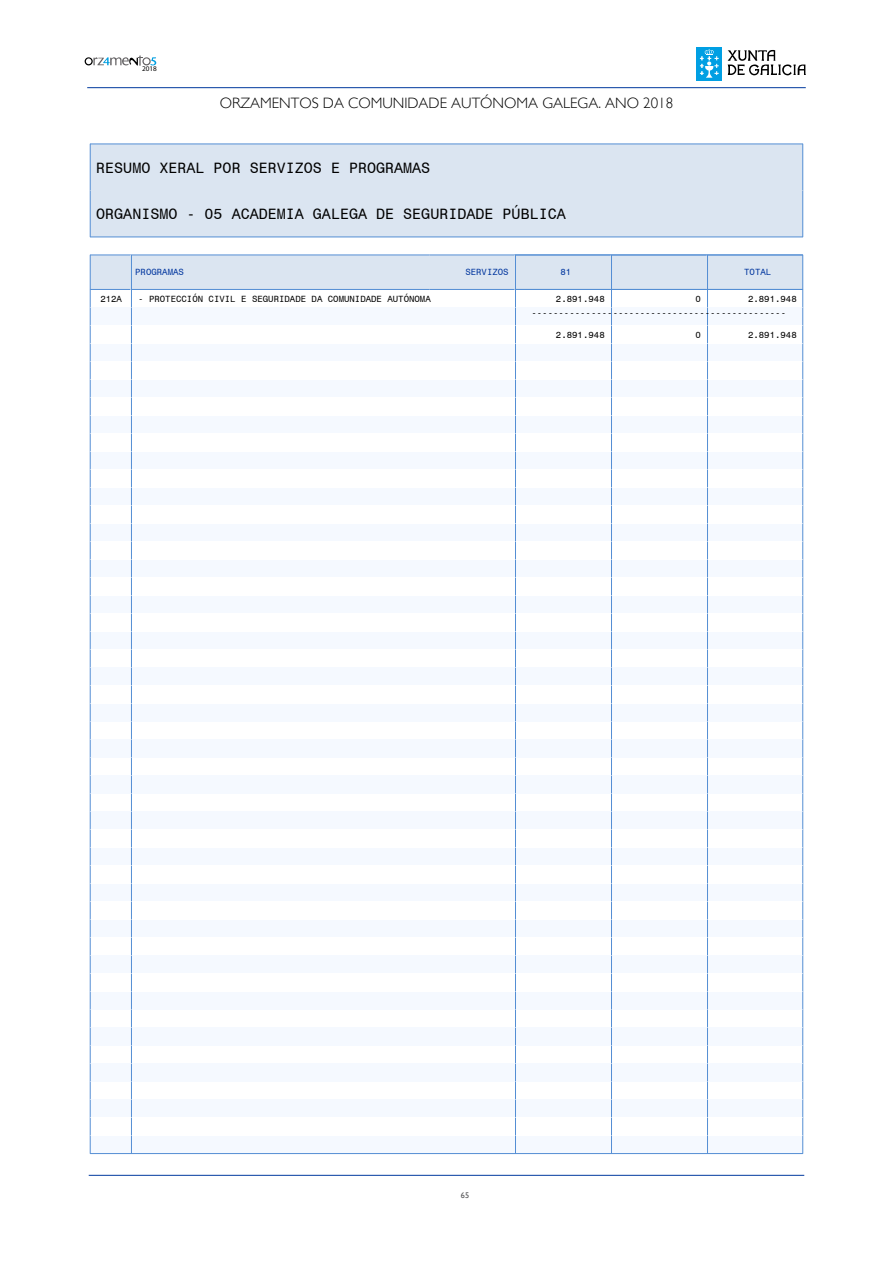
<style>
.page{position:relative;width:893px;height:1263px;background:#fff}
.page>*{position:absolute;margin:0;border:0;box-sizing:border-box;transform-origin:0 0}
.t1{font:15px "Monospace 821 BT";color:#000}
.t2{font:300 15px "Gill Sans";color:#000}
.t3{font:9px "Monospace 821 BT";color:#000}
.t4{font:9px "Monospace 821 BT";color:#00359e}
.t5{font:8.25px "Gill Sans";color:#58585a}
.t6{font:7.2px "Myriad Pro";color:#000}
</style>
<div class="page">
<div style="left:697px;top:47px;width:25px;height:34px;background:#009fe3"></div>
<svg style="left:700px;top:49px;width:19px;height:29px"></svg>
<svg style="left:728px;top:50px;width:78px;height:26px"></svg>
<svg style="left:85px;top:56px;width:71px;height:10px"></svg>
<div style="left:90px;top:307px;width:713px;height:18px;background:#f5f9ff"></div>
<div style="left:90px;top:343px;width:713px;height:18px;background:#f5f9ff"></div>
<div style="left:90px;top:379px;width:713px;height:18px;background:#f5f9ff"></div>
<div style="left:90px;top:415px;width:713px;height:18px;background:#f5f9ff"></div>
<div style="left:90px;top:559px;width:713px;height:18px;background:#f5f9ff"></div>
<div style="left:90px;top:451px;width:713px;height:18px;background:#f5f9ff"></div>
<div style="left:90px;top:523px;width:713px;height:18px;background:#f5f9ff"></div>
<div style="left:90px;top:487px;width:713px;height:18px;background:#f5f9ff"></div>
<div style="left:90px;top:703px;width:713px;height:18px;background:#f5f9ff"></div>
<div style="left:90px;top:595px;width:713px;height:18px;background:#f5f9ff"></div>
<div style="left:90px;top:847px;width:713px;height:18px;background:#f5f9ff"></div>
<div style="left:90px;top:631px;width:713px;height:18px;background:#f5f9ff"></div>
<div style="left:90px;top:775px;width:713px;height:18px;background:#f5f9ff"></div>
<div style="left:90px;top:667px;width:713px;height:18px;background:#f5f9ff"></div>
<div style="left:90px;top:811px;width:713px;height:18px;background:#f5f9ff"></div>
<div style="left:90px;top:739px;width:713px;height:18px;background:#f5f9ff"></div>
<div style="left:90px;top:991px;width:713px;height:18px;background:#f5f9ff"></div>
<div style="left:90px;top:883px;width:713px;height:18px;background:#f5f9ff"></div>
<div style="left:90px;top:1135px;width:713px;height:18px;background:#f5f9ff"></div>
<hr style="left:90px;top:1153px;width:713px;height:1px;background:#548ed4">
<div style="left:90px;top:919px;width:713px;height:18px;background:#f5f9ff"></div>
<div style="left:90px;top:1063px;width:713px;height:18px;background:#f5f9ff"></div>
<div style="left:90px;top:955px;width:713px;height:18px;background:#f5f9ff"></div>
<div style="left:90px;top:1099px;width:713px;height:18px;background:#f5f9ff"></div>
<div style="left:90px;top:1027px;width:713px;height:18px;background:#f5f9ff"></div>
<svg style="left:515px;top:290px;width:1px;height:863px"></svg>
<svg style="left:131px;top:290px;width:1px;height:863px"></svg>
<svg style="left:611px;top:290px;width:1px;height:863px"></svg>
<svg style="left:707px;top:290px;width:1px;height:863px"></svg>
<svg style="left:90px;top:290px;width:1px;height:863px"></svg>
<svg style="left:802px;top:290px;width:1px;height:863px"></svg>
<hr style="left:87px;top:87px;width:719px;height:1px;background:#003a9e">
<div style="left:90px;top:144px;width:713px;height:46px;background:#dbe5f1"></div>
<hr style="left:90px;top:144px;width:713px;height:1px;background:#548ed4">
<hr style="left:90px;top:144px;width:1px;height:46px;background:#548ed4">
<hr style="left:802px;top:144px;width:1px;height:46px;background:#548ed4">
<div style="left:90px;top:190px;width:713px;height:47px;background:#dbe5f1"></div>
<hr style="left:90px;top:190px;width:1px;height:47px;background:#548ed4">
<hr style="left:90px;top:237px;width:713px;height:1px;background:#548ed4">
<hr style="left:802px;top:190px;width:1px;height:47px;background:#548ed4">
<div style="left:90px;top:255px;width:41px;height:34px;background:#dbe5f1"></div>
<hr style="left:90px;top:255px;width:41px;height:1px;background:#548ed4">
<hr style="left:90px;top:255px;width:1px;height:35px;background:#548ed4">
<hr style="left:90px;top:289px;width:41px;height:1px;background:#548ed4">
<div style="left:131px;top:255px;width:298px;height:34px;background:#dbe5f1"></div>
<hr style="left:131px;top:255px;width:298px;height:1px;background:#548ed4">
<hr style="left:131px;top:289px;width:298px;height:1px;background:#548ed4">
<div style="left:429px;top:255px;width:86px;height:34px;background:#dbe5f1"></div>
<hr style="left:429px;top:255px;width:86px;height:1px;background:#548ed4">
<hr style="left:429px;top:289px;width:86px;height:1px;background:#548ed4">
<div style="left:515px;top:255px;width:96px;height:34px;background:#dbe5f1"></div>
<hr style="left:515px;top:255px;width:1px;height:34px;background:#548ed4">
<div style="left:611px;top:255px;width:96px;height:34px;background:#dbe5f1"></div>
<hr style="left:611px;top:255px;width:1px;height:34px;background:#548ed4">
<div style="left:707px;top:255px;width:96px;height:34px;background:#dbe5f1"></div>
<hr style="left:707px;top:255px;width:1px;height:34px;background:#548ed4">
<hr style="left:131px;top:255px;width:1px;height:34px;background:#548ed4">
<hr style="left:515px;top:255px;width:288px;height:1px;background:#548ed4">
<hr style="left:515px;top:289px;width:288px;height:1px;background:#548ed4">
<hr style="left:802px;top:255px;width:1px;height:35px;background:#548ed4">
<hr style="left:89px;top:1175px;width:715px;height:1px;background:#003a9e">
<p class="t6" style="left:142px;top:65px;width:16px">2018</p>
<h1 class="t2" style="left:220px;top:94px;width:455px">ORZAMENTOS DA COMUNIDADE AUTÓNOMA GALEGA. ANO 2018</h1>
<h1 class="t1" style="left:96px;top:158px;width:336px">RESUMO XERAL POR SERVIZOS E PROGRAMAS</h1>
<h1 class="t1" style="left:96px;top:205px;width:471px">ORGANISMO - 05 ACADEMIA GALEGA DE SEGURIDADE PÚBLICA</h1>
<p class="t4" style="left:135px;top:267px;width:50px">PROGRAMAS</p>
<p class="t4" style="left:465px;top:267px;width:45px">SERVIZOS</p>
<p class="t4" style="left:560px;top:267px;width:12px">81</p>
<p class="t4" style="left:744px;top:267px;width:29px">TOTAL</p>
<p class="t3" style="left:100px;top:293px;width:23px">212A</p>
<p class="t3" style="left:138px;top:293px;width:294px">- PROTECCIÓN CIVIL E SEGURIDADE DA COMUNIDADE AUTÓNOMA</p>
<p class="t3" style="left:556px;top:293px;width:50px">2.891.948</p>
<p class="t3" style="left:695px;top:293px;width:7px">0</p>
<p class="t3" style="left:748px;top:293px;width:50px">2.891.948</p>
<p class="t3" style="left:556px;top:329px;width:50px">2.891.948</p>
<p class="t3" style="left:695px;top:329px;width:7px">0</p>
<p class="t3" style="left:748px;top:329px;width:50px">2.891.948</p>
<p class="t3" style="left:531px;top:307px;width:256px">-----------------------------------------------</p>
<p class="t5" style="left:461px;top:1191px;width:10px">65</p>
</div>
